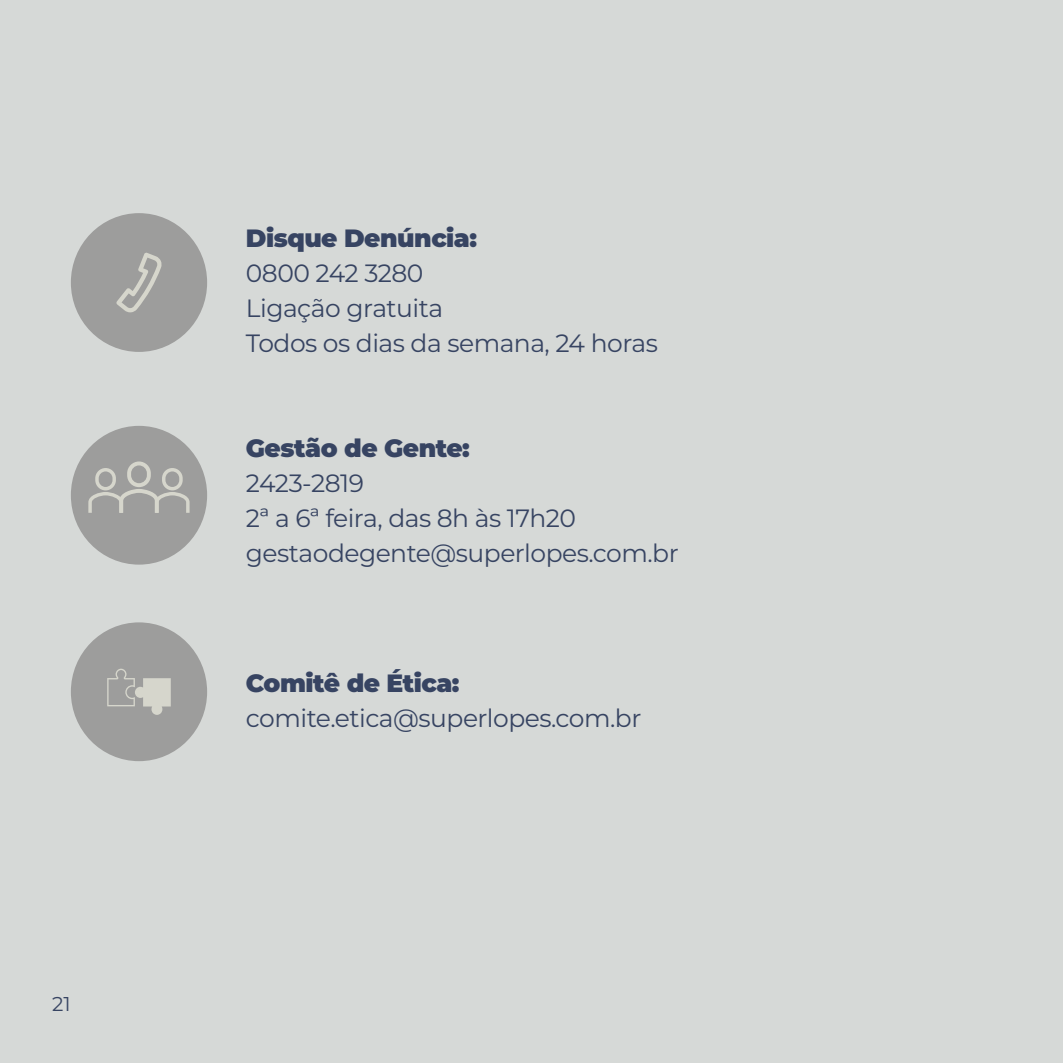
<style>
.page{position:relative;width:1063px;height:1063px;background:#d6d9d7}
.page>*{position:absolute;margin:0;border:0;box-sizing:border-box;transform-origin:0 0}
.t1{font:25px/35px "Montserrat";letter-spacing:-.02em;color:#374462}
.t2{font:900 25px "Montserrat";letter-spacing:-.02em;color:#374462}
.t3{font:20px "Montserrat";color:#374462}
</style>
<div class="page">
<div style="left:71px;top:213px;width:136px;height:139px;background:#9d9d9c;border-radius:50%"></div>
<div style="left:71px;top:426px;width:136px;height:139px;background:#9d9d9c;border-radius:50%"></div>
<div style="left:71px;top:622px;width:136px;height:139px;background:#9d9d9c;border-radius:50%"></div>
<svg style="left:116px;top:252px;width:46px;height:60px"></svg>
<svg style="left:107px;top:669px;width:64px;height:46px"></svg>
<svg style="left:88px;top:461px;width:102px;height:52px"></svg>
<p class="t3" style="left:52px;top:991px;width:20px">21</p>
<p class="t2" style="left:246px;top:220px;width:233px">Disque Denúncia:</p>
<p class="t1" style="left:246px;top:255px;width:414px">0800 242 3280<br>Ligação gratuita<br>Todos os dias da semana, 24 horas</p>
<p class="t2" style="left:246px;top:430px;width:225px">Gestão de Gente:</p>
<p class="t1" style="left:246px;top:465px;width:434px">2423-2819<br>2ª a 6ª feira, das 8h às 17h20 gestaodegente@superlopes.com.br</p>
<p class="t2" style="left:246px;top:665px;width:215px">Comitê de Ética:</p>
<p class="t1" style="left:246px;top:700px;width:397px">comite.etica@superlopes.com.br</p>
</div>
